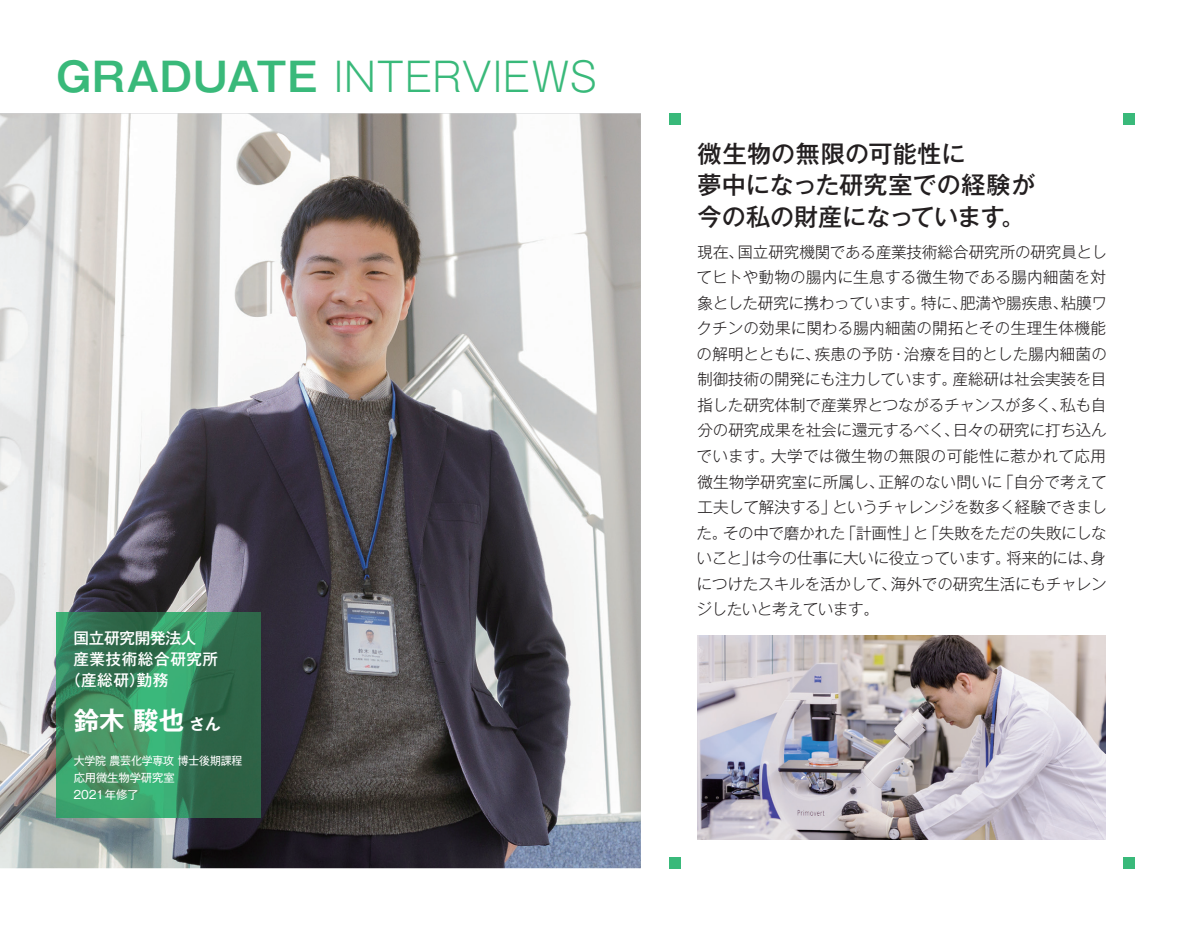
<style>
.page{position:relative;width:1191px;height:925px;background:#fff}
.page>*{position:absolute;margin:0;border:0;box-sizing:border-box;transform-origin:0 0}
.t1{font:300 39.6px "Gothic MB101 Pro";letter-spacing:.015em;color:#39b97a}
.t2{font:700 25.6px "Gothic MB101 Pro De";color:#fff}
.t3{font:500 24px/31.2px "Gothic MB101 Pro";letter-spacing:.005em;color:#231f20}
.t4{font:300 15.6px/25.6px "Gothic MB101 Pro";letter-spacing:-.02em;color:#231f20;text-align:justify}
.t5{font:500 15.6px "Gothic MB101 Pro";letter-spacing:.025em;color:#fff}
.t6{font:500 15.6px "Gothic MB101 Pro";letter-spacing:-.015em;color:#fff}
.t7{font:11.4px/17px "Gothic MB101 Pro";letter-spacing:-.01em;color:#fff;scale:.96 1}
.s1{font-family:"Gothic MB101 Pro De";font-weight:700}
.s2{font-size:15.6px}
</style>
<div class="page">
<img style="left:0;top:113px;width:641px;height:754px">
<img style="left:57px;top:612px;width:204px;height:204px">
<img style="left:697px;top:635px;width:409px;height:204px">
<div style="left:669px;top:113px;width:11px;height:12px;background:#39b97a"></div>
<div style="left:1123px;top:113px;width:11px;height:12px;background:#39b97a"></div>
<div style="left:669px;top:856px;width:11px;height:11px;background:#39b97a"></div>
<div style="left:1123px;top:856px;width:11px;height:11px;background:#39b97a"></div>
<h1 class="t1" style="left:56px;top:44px;width:542px"><span class="s1">GRADUATE</span> INTERVIEWS</h1>
<p class="t6" style="left:73px;top:624px;width:124px">国立研究開発法人</p>
<p class="t5" style="left:74px;top:645px;width:146px">産業技術総合研究所</p>
<p class="t5" style="left:65px;top:667px;width:105px">（産総研）勤務</p>
<h2 class="t2" style="left:74px;top:698px;width:148px">鈴木 駿也 <span class="s2">さん</span></h2>
<p class="t7" style="left:74px;top:750px;width:177px">大学院 農芸化学専攻 博士後期課程応用微生物学研究室<br>2021年修了</p>
<h3 class="t3" style="left:697px;top:135px;width:339px">微生物の無限の可能性に<br>夢中になった研究室での経験が今の私の財産になっています。</h3>
<p class="t4" style="left:696px;top:237px;width:412px">現在、国立研究機関である産業技術総合研究所の研究員としてヒトや動物の腸内に生息する微生物である腸内細菌を対象とした研究に携わっています。特に、肥満や腸疾患、粘膜ワクチンの効果に関わる腸内細菌の開拓とその生理生体機能の解明とともに、疾患の予防・治療を目的とした腸内細菌の制御技術の開発にも注力しています。産総研は社会実装を目指した研究体制で産業界とつながるチャンスが多く、私も自分の研究成果を社会に還元するべく、日々の研究に打ち込んでいます。大学では微生物の無限の可能性に惹かれて応用微生物学研究室に所属し、正解のない問いに「自分で考えて工夫して解決する」というチャレンジを数多く経験できました。その中で磨かれた「計画性」と「失敗をただの失敗にしないこと」は今の仕事に大いに役立っています。将来的には、身につけたスキルを活かして、海外での研究生活にもチャレンジしたいと考えています。</p>
</div>
